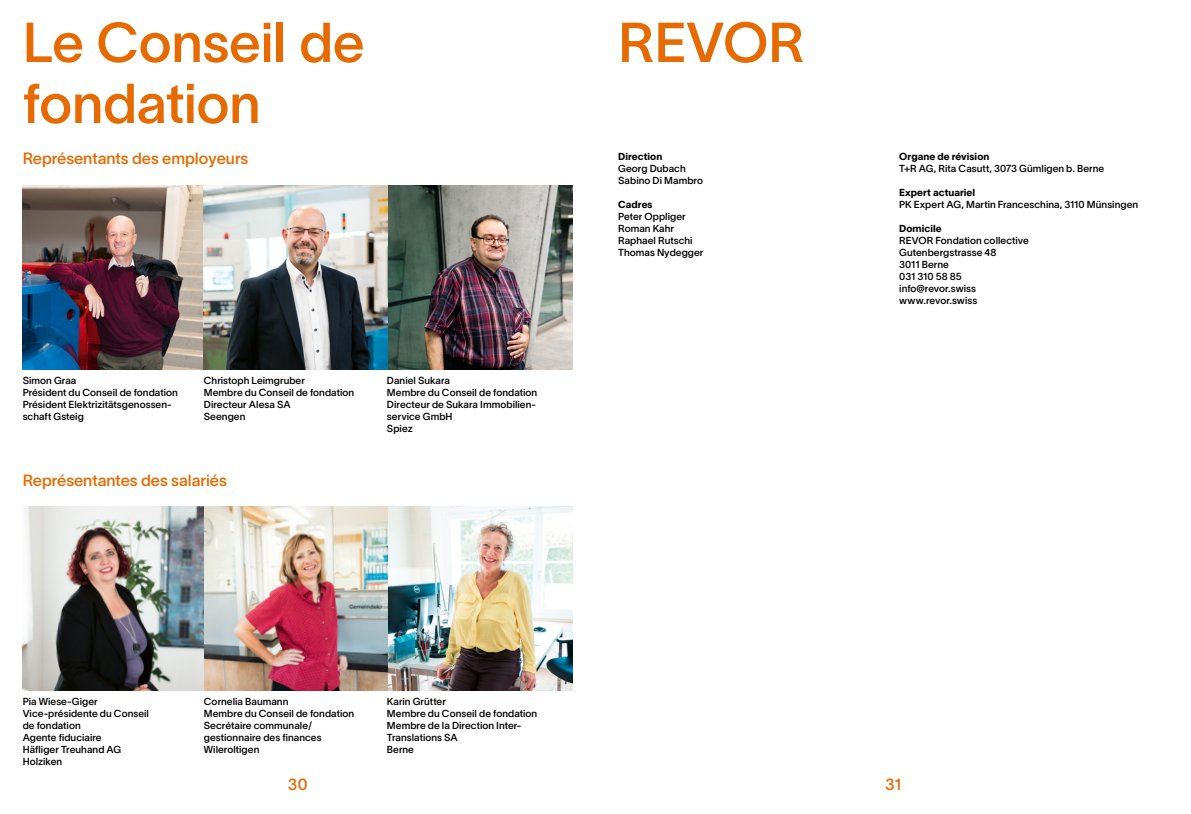
<style>
.page{position:relative;width:1191px;height:814px;background:#fff}
.page>*{position:absolute;margin:0;border:0;box-sizing:border-box;transform-origin:0 0}
.t1{font:55px/61px "Lausanne 500";letter-spacing:-.005em;color:#e66a00}
.t2{font:16px "Lausanne 500";color:#e66a00}
.t3{font:10px/12px "Lausanne 500";letter-spacing:.005em;color:#000}
.t4{font:10px "Lausanne 800";letter-spacing:.005em;color:#000}
</style>
<div class="page">
<img style="left:23px;top:185px;width:550px;height:184px">
<img style="left:23px;top:507px;width:550px;height:183px">
<h1 class="t1" style="left:23px;top:11px;width:343px">Le Conseil de fondation</h1>
<h1 class="t1" style="left:618px;top:11px;width:188px">REVOR</h1>
<h2 class="t2" style="left:23px;top:149px;width:227px">Représentants des employeurs</h2>
<p class="t4" style="left:618px;top:150px;width:46px">Direction</p>
<p class="t3" style="left:618px;top:162px;width:86px">Georg Dubach<br>Sabino Di Mambro</p>
<p class="t4" style="left:618px;top:198px;width:36px">Cadres</p>
<p class="t3" style="left:618px;top:210px;width:87px">Peter Oppliger<br>Roman Kahr<br>Raphael Rutschi<br>Thomas Nydegger</p>
<p class="t3" style="left:23px;top:374px;width:157px">Simon Graa<br>Président du Conseil de fondation<br>Président Elektrizitätsgenossen&shy;schaft Gsteig</p>
<p class="t3" style="left:204px;top:374px;width:152px">Christoph Leimgruber<br>Membre du Conseil de fondation<br>Directeur Alesa SA<br>Seengen</p>
<p class="t3" style="left:387px;top:374px;width:152px">Daniel Sukara<br>Membre du Conseil de fondation<br>Directeur de Sukara Immobilien&shy;service GmbH<br>Spiez</p>
<h2 class="t2" style="left:23px;top:470px;width:206px">Représentantes des salariés</h2>
<p class="t3" style="left:23px;top:694px;width:128px">Pia Wiese-Giger<br>Vice-présidente du Conseil de fondation<br>Agente fiduciaire<br>Häfliger Treuhand AG<br>Holziken</p>
<p class="t3" style="left:204px;top:694px;width:152px">Cornelia Baumann<br>Membre du Conseil de fondation<br>Secrétaire communale/ gestionnaire des finances<br>Wileroltigen</p>
<p class="t3" style="left:387px;top:694px;width:152px">Karin Grütter<br>Membre du Conseil de fondation<br>Membre de la Direction Inter-<br>Translations SA<br>Berne</p>
<p class="t4" style="left:899px;top:150px;width:92px">Organe de révision</p>
<p class="t3" style="left:899px;top:162px;width:206px">T+R AG, Rita Casutt, 3073 Gümligen b. Berne</p>
<p class="t4" style="left:899px;top:186px;width:77px">Expert actuariel</p>
<p class="t3" style="left:899px;top:198px;width:240px">PK Expert AG, Martin Franceschina, 3110 Münsingen</p>
<p class="t4" style="left:899px;top:222px;width:44px">Domicile</p>
<p class="t3" style="left:899px;top:234px;width:131px">REVOR Fondation collective<br>Gutenbergstrasse 48<br>3011 Berne<br>031 310 58 85 info@revor.swiss www.revor.swiss</p>
<h2 class="t2" style="left:288px;top:774px;width:21px">30</h2>
<h2 class="t2" style="left:885px;top:774px;width:18px">31</h2>
</div>
